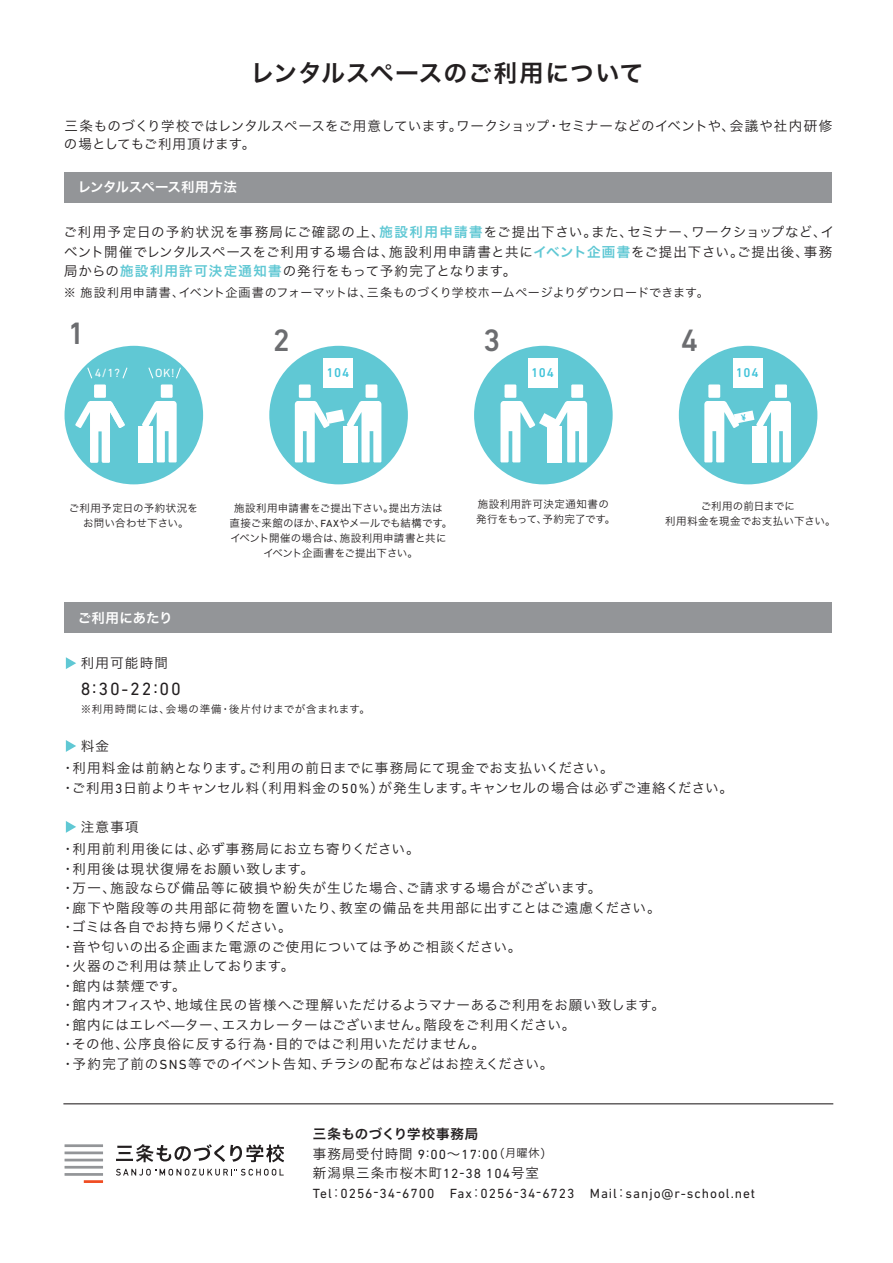
<style>
.page{position:relative;width:893px;height:1263px;background:#fff}
.page>*{position:absolute;margin:0;border:0;box-sizing:border-box;transform-origin:0 0}
.t1{font:500 31.5px "DIN Next LT Pro";color:#6c6d70}
.t2{font:24px "Hira Kaku Pro N W6";letter-spacing:.025em;color:#231f20}
.t3{font:18px "DIN Next LT Pro";color:#231f20}
.t4{font:13.5px/19.5px "Hira Kaku Pro N W3";letter-spacing:.05em;color:#231f20}
.t5{font:13.5px "DIN Next LT Pro";letter-spacing:.07em;color:#231f20}
.t6{font:13.5px/18px "Hira Kaku Pro N W3";letter-spacing:.02em;color:#231f20}
.t7{font:13.5px/22.5px "Hira Kaku Pro N W3";letter-spacing:.07em;color:#231f20}
.t8{font:13.5px "Hira Kaku Pro N W6";letter-spacing:-.01em;color:#fff}
.t9{font:13.5px "Hira Kaku Pro N W6";letter-spacing:.035em;color:#231f20}
.t10{font:500 12.9px "DIN Next LT Pro";letter-spacing:.06em;color:#41c3d9}
.t11{font:12px "Hira Kaku Pro N W3";letter-spacing:.02em;color:#231f20}
.t12{font:12px "DIN Next LT Pro";color:#fff}
.t13{font:10.5px/15px "Hira Kaku Pro N W3";letter-spacing:.02em;color:#231f20;text-align:center}
.t14{font:10.5px "Hira Kaku Pro N W3";letter-spacing:.065em;color:#231f20}
.t15{font:10.5px/15px "Hira Kaku Pro N W3";letter-spacing:.05em;color:#231f20}
.s1{font-family:"Hira Kaku Pro N W6";color:#60c8d4}
.s2{font-family:"DIN Next LT Pro"}
.s3{font-family:"Hira Kaku Pro N W3"}
.s4{font-family:"Hira Kaku Pro N W3";font-size:12px}
.s5{font-family:"Hira Kaku Pro N W3";font-size:11.25px}
</style>
<div class="page">
<div style="left:65px;top:602px;width:767px;height:31px;background:#939598"></div>
<div style="left:65px;top:172px;width:767px;height:31px;background:#939598"></div>
<div style="left:65px;top:346px;width:138px;height:138px;background:#60c8d4;border-radius:50%"></div>
<svg style="left:75px;top:401px;width:50px;height:61px"></svg>
<div style="left:94px;top:384px;width:12px;height:14px;background:#fff"></div>
<svg style="left:142px;top:401px;width:35px;height:61px"></svg>
<div style="left:161px;top:384px;width:12px;height:14px;background:#fff"></div>
<svg style="left:87px;top:367px;width:6px;height:12px"></svg>
<svg style="left:122px;top:367px;width:6px;height:12px"></svg>
<svg style="left:148px;top:367px;width:6px;height:12px"></svg>
<svg style="left:176px;top:367px;width:5px;height:12px"></svg>
<div style="left:269px;top:346px;width:139px;height:138px;background:#60c8d4;border-radius:50%"></div>
<div style="left:299px;top:384px;width:12px;height:14px;background:#fff"></div>
<div style="left:366px;top:384px;width:11px;height:14px;background:#fff"></div>
<div style="left:323px;top:358px;width:30px;height:30px;background:#fff"></div>
<svg style="left:295px;top:401px;width:86px;height:61px"></svg>
<div style="left:138px;top:426px;width:15px;height:36px;background:#fff"></div>
<div style="left:474px;top:346px;width:139px;height:138px;background:#60c8d4;border-radius:50%"></div>
<div style="left:571px;top:384px;width:12px;height:14px;background:#fff"></div>
<div style="left:504px;top:384px;width:12px;height:14px;background:#fff"></div>
<div style="left:528px;top:358px;width:29px;height:30px;background:#fff"></div>
<svg style="left:500px;top:401px;width:87px;height:61px"></svg>
<div style="left:679px;top:346px;width:138px;height:138px;background:#60c8d4;border-radius:50%"></div>
<div style="left:708px;top:384px;width:12px;height:14px;background:#fff"></div>
<div style="left:775px;top:384px;width:12px;height:14px;background:#fff"></div>
<div style="left:733px;top:358px;width:29px;height:30px;background:#fff"></div>
<div style="left:343px;top:426px;width:15px;height:36px;background:#fff"></div>
<div style="left:547px;top:426px;width:15px;height:36px;background:#fff"></div>
<hr style="left:63px;top:1103px;width:770px;height:1px;background:#231f20">
<svg style="left:116px;top:1144px;width:168px;height:18px"></svg>
<svg style="left:116px;top:1169px;width:168px;height:6px"></svg>
<hr style="left:65px;top:1144px;width:38px;height:3px;background:#939598">
<hr style="left:65px;top:1151px;width:38px;height:3px;background:#939598">
<hr style="left:65px;top:1159px;width:38px;height:2px;background:#939598">
<hr style="left:65px;top:1166px;width:38px;height:2px;background:#939598">
<hr style="left:65px;top:1173px;width:38px;height:3px;background:#939598">
<hr style="left:84px;top:1180px;width:19px;height:3px;background:#f04d22">
<svg style="left:66px;top:657px;width:10px;height:12px"></svg>
<svg style="left:66px;top:740px;width:10px;height:12px"></svg>
<svg style="left:66px;top:821px;width:10px;height:12px"></svg>
<svg style="left:704px;top:401px;width:87px;height:61px"></svg>
<h2 class="t2" style="left:250px;top:51px;width:395px">レンタルスペースのご利用について</h2>
<p class="t6" style="left:64px;top:116px;width:770px">三条ものづくり学校ではレンタルスペースをご用意しています。ワークショップ・セミナーなどのイベントや、会議や社内研修の場としてもご利用頂けます。</p>
<p class="t8" style="left:64px;top:175px;width:174px">　レンタルスペース利用方法</p>
<p class="t4" style="left:63px;top:221px;width:772px">ご利用予定日の予約状況を事務局にご確認の上、<span class="s1">施設利用申請書</span>をご提出下さい。また、セミナー、ワークショップなど、イベント開催でレンタルスペースをご利用する場合は、施設利用申請書と共に<span class="s1">イベント企画書</span>をご提出下さい。ご提出後、事務局からの<span class="s1">施設利用許可決定通知書</span>の発行をもって予約完了となります。</p>
<p class="t11" style="left:64px;top:282px;width:646px">※ 施設利用申請書、イベント企画書のフォーマットは、三条ものづくり学校ホームページよりダウンロードできます。</p>
<h1 class="t1" style="left:67px;top:315px;width:19px">1</h1>
<h1 class="t1" style="left:273px;top:322px;width:19px">2</h1>
<h1 class="t1" style="left:483px;top:322px;width:19px">3</h1>
<h1 class="t1" style="left:681px;top:322px;width:19px">4</h1>
<p class="t12" style="left:95px;top:366px;width:27px">4/1?</p>
<p class="t12" style="left:155px;top:366px;width:21px">OK!</p>
<p class="t10" style="left:326px;top:365px;width:24px">104</p>
<p class="t10" style="left:531px;top:365px;width:24px">104</p>
<p class="t10" style="left:736px;top:365px;width:24px">104</p>
<p class="t15" style="left:476px;top:496px;width:141px">施設利用許可決定通知書の発行をもって、予約完了です。</p>
<p class="t13" style="left:69px;top:500px;width:131px">ご利用予定日の予約状況をお問い合わせ下さい。</p>
<p class="t13" style="left:229px;top:500px;width:225px">施設利用申請書をご提出下さい。提出方法は<br>直接ご来館のほか、<span class="s2">FAX</span>やメールでも結構です。イベント開催の場合は、施設利用申請書と共にイベント企画書をご提出下さい。</p>
<p class="t13" style="left:665px;top:497px;width:172px">ご利用の前日までに<br>利用料金を現金でお支払い下さい。</p>
<p class="t8" style="left:65px;top:606px;width:110px">　ご利用にあたり</p>
<p class="t4" style="left:81px;top:652px;width:89px">利用可能時間</p>
<h3 class="t3" style="left:81px;top:678px;width:102px">8:30-22:00</h3>
<p class="t14" style="left:81px;top:700px;width:291px">※利用時間には、会場の準備・後片付けまでが含まれます。</p>
<p class="t4" style="left:61px;top:733px;width:554px;line-height:22.5px;text-indent:20px">料金<br>・利用料金は前納となります。ご利用の前日までに事務局にて現金でお支払いください。</p>
<p class="t4" style="left:61px;top:777px;width:673px">・ご利用<span class="s2">3</span>日前よりキャンセル料（利用料金の<span class="s2">50%</span>）が発生します。キャンセルの場合は必ずご連絡ください。</p>
<p class="t7" style="left:61px;top:814px;width:360px;text-indent:20px">注意事項<br>・利用前利用後には、必ず事務局にお立ち寄りください。</p>
<p class="t4" style="left:61px;top:858px;width:605px">・利用後は現状復帰をお願い致します。<br>・万一、施設ならび備品等に破損や紛失が生じた場合、ご請求する場合がございます。<br>・廊下や階段等の共用部に荷物を置いたり、教室の備品を共用部に出すことはご遠慮ください。・ゴミは各自でお持ち帰りください。<br>・音や匂いの出る企画また電源のご使用については予めご相談ください。<br>・火器のご利用は禁止しております。<br>・館内は禁煙です。<br>・館内オフィスや、地域住民の皆様へご理解いただけるようマナーあるご利用をお願い致します。・館内にはエレベ̶ター、エスカレーターはございません。階段をご利用ください。<br>・その他、公序良俗に反する行為・目的ではご利用いただけません。<br>・予約完了前の<span class="s2">SNS</span>等でのイベント告知、チラシの配布などはお控えください。</p>
<p class="t9" style="left:313px;top:1122px;width:167px">三条ものづくり学校事務局</p>
<p class="t5" style="left:313px;top:1146px;width:241px"><span class="s3">事務局受付時間</span> 9:00<span class="s3">～</span>17:00<span class="s4">（</span><span class="s5">月曜休</span><span class="s4">）</span></p>
<p class="t7" style="left:313px;top:1161px;width:228px">新潟県三条市桜木町<span class="s2">12-38 104</span>号室</p>
<p class="t5" style="left:313px;top:1185px;width:444px">Tel<span class="s3">：</span>0256-34-6700 Fax<span class="s3">：</span>0256-34-6723 Mail<span class="s3">：</span>sanjo@r-school.net</p>
</div>
